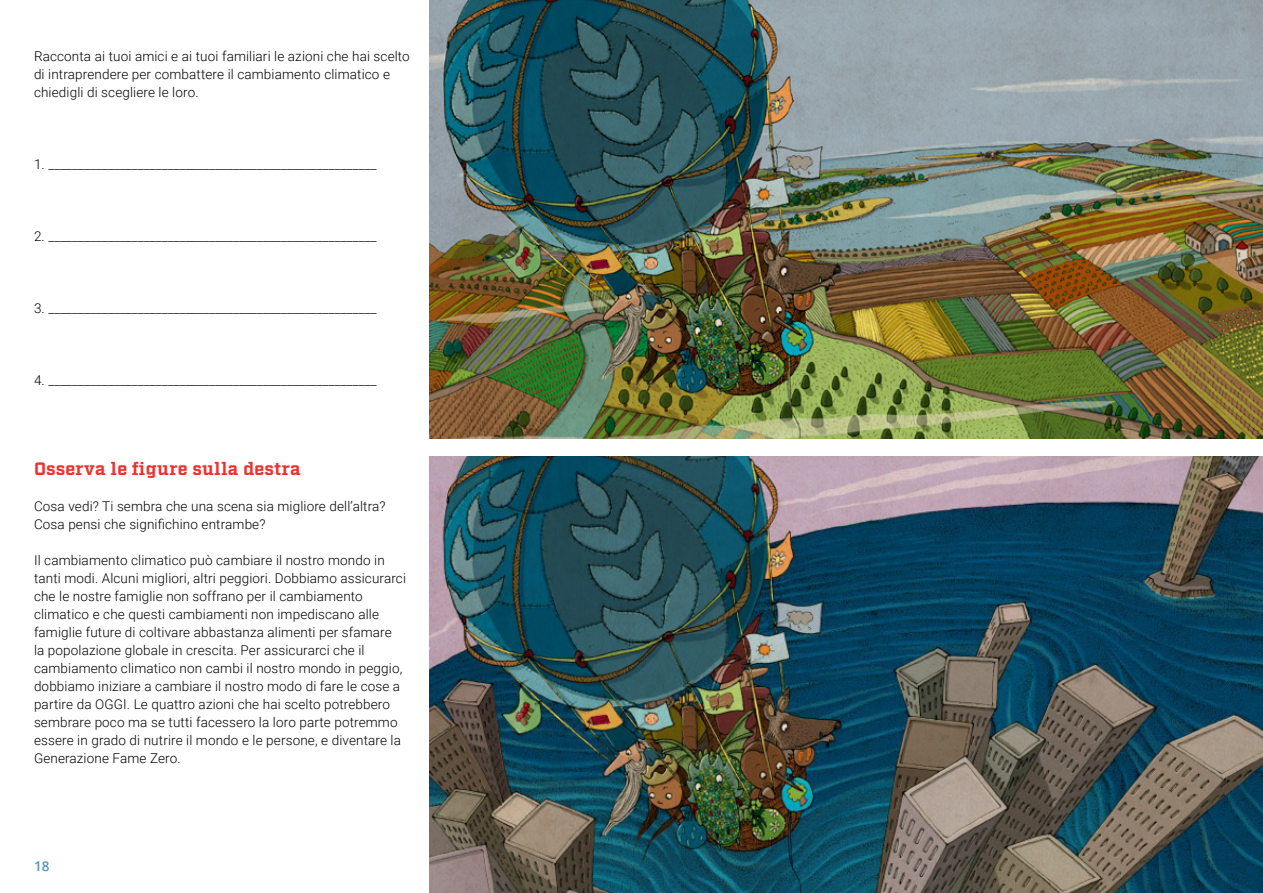
<style>
.page{position:relative;width:1263px;height:893px;background:#fff}
.page>*{position:absolute;margin:0;border:0;box-sizing:border-box;transform-origin:0 0}
.t1{font:700 18px "Factoria";letter-spacing:.015em;color:#ee312d}
.t2{font:300 13.5px/18px "Roboto";letter-spacing:.01em;color:#000}
.t3{font:600 13.5px "Open Sans";color:#5391c6}
</style>
<div class="page">
<img style="left:429px;top:0;width:834px;height:439px">
<img style="left:429px;top:457px;width:834px;height:436px">
<p class="t2" style="left:34px;top:46px;width:377px">Racconta ai tuoi amici e ai tuoi familiari le azioni che hai scelto di intraprendere per combattere il cambiamento climatico e chiedigli di scegliere le loro.</p>
<p class="t2" style="left:34px;top:154px;width:344px">1. _______________________________________________________</p>
<p class="t2" style="left:34px;top:226px;width:344px">2. _______________________________________________________</p>
<p class="t2" style="left:34px;top:298px;width:344px">3. _______________________________________________________</p>
<p class="t2" style="left:34px;top:370px;width:344px">4. _______________________________________________________</p>
<h1 class="t1" style="left:34px;top:457px;width:268px">Osserva le figure sulla destra</h1>
<p class="t2" style="left:34px;top:496px;width:353px">Cosa vedi? Ti sembra che una scena sia migliore dell’altra?<br>Cosa pensi che significhino entrambe?</p>
<p class="t2" style="left:34px;top:550px;width:374px">Il cambiamento climatico può cambiare il nostro mondo in tanti modi. Alcuni migliori, altri peggiori. Dobbiamo assicurarci che le nostre famiglie non soffrano per il cambiamento climatico e che questi cambiamenti non impediscano alle famiglie future di coltivare abbastanza alimenti per sfamare<br>la popolazione globale in crescita. Per assicurarci che il cambiamento climatico non cambi il nostro mondo in peggio, dobbiamo iniziare a cambiare il nostro modo di fare le cose a partire da OGGI. Le quattro azioni che hai scelto potrebbero sembrare poco ma se tutti facessero la loro parte potremmo essere in grado di nutrire il mondo e le persone, e diventare la Generazione Fame Zero.</p>
<p class="t3" style="left:34px;top:856px;width:17px">18</p>
</div>
